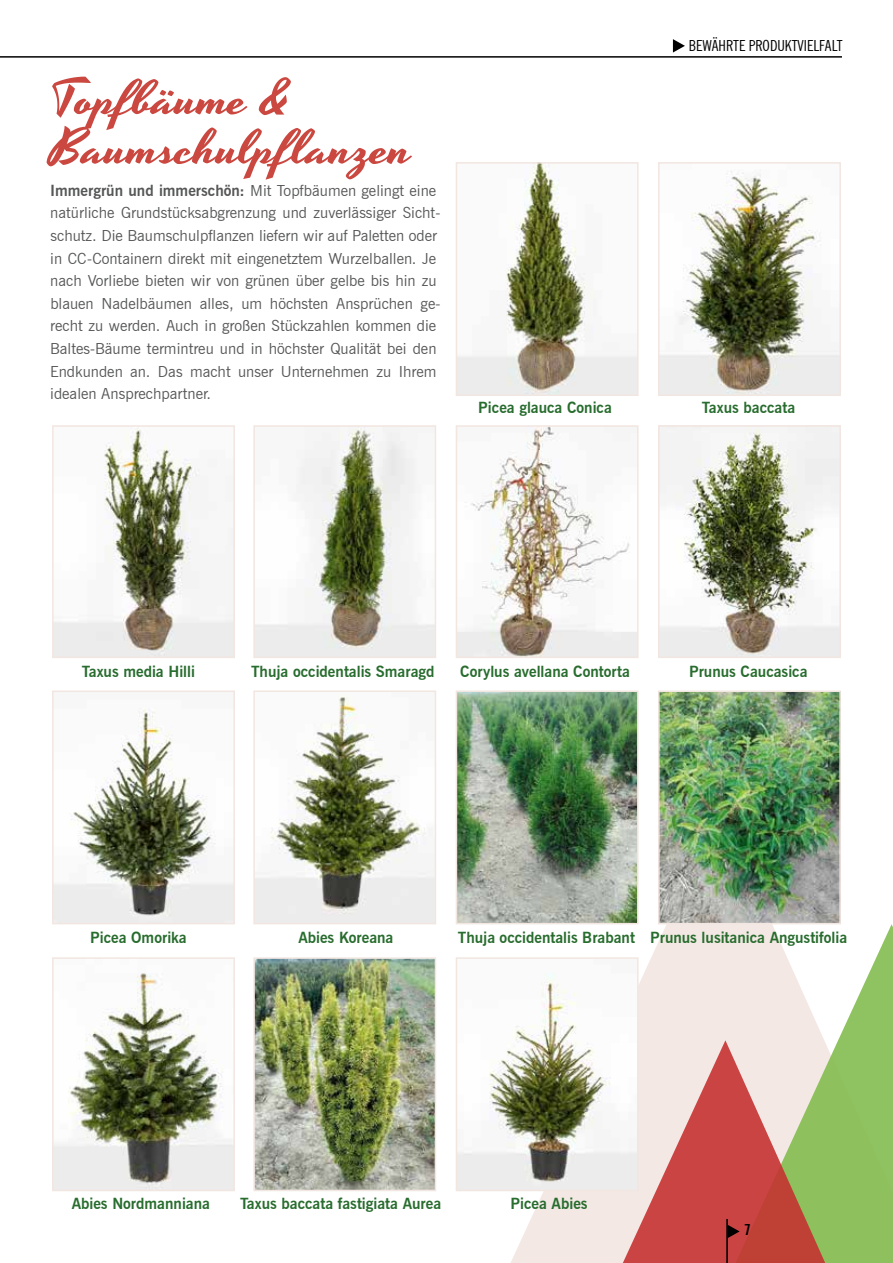
<style>
.page{position:relative;width:893px;height:1263px;background:#fff}
.page>*{position:absolute;margin:0;border:0;box-sizing:border-box;transform-origin:0 0}
.t1{font:48px/49.5px "Yesteryear";color:#ca4840;scale:1.15 1}
.t2{font:15.3px/22.6px "News Gothic BT";color:#555756}
.t3{font:700 15.3px "News Gothic BT";color:#286c2e}
.t4{font:condensed 15.3px "News Gothic BT";color:#000}
.t5{font:700 condensed 15.3px "News Gothic BT";color:#000}
.s1{font-weight:700}
</style>
<div class="page">
<svg style="left:505px;top:924px;width:225px;height:339px;fill:#f3e8e4"></svg>
<svg style="left:730px;top:924px;width:163px;height:339px;fill:#8fc260"></svg>
<img style="left:459px;top:165px;width:177px;height:228px">
<div style="left:456px;top:162px;width:183px;height:234px;border:2px solid #f2e6e1"></div>
<img style="left:661px;top:170px;width:177px;height:223px">
<div style="left:658px;top:162px;width:183px;height:234px;border:2px solid #f2e6e1"></div>
<img style="left:55px;top:428px;width:177px;height:227px">
<div style="left:52px;top:425px;width:183px;height:233px;border:2px solid #f2e6e1"></div>
<img style="left:256px;top:428px;width:177px;height:227px">
<div style="left:253px;top:425px;width:183px;height:233px;border:2px solid #f2e6e1"></div>
<img style="left:459px;top:428px;width:177px;height:227px">
<div style="left:456px;top:425px;width:183px;height:233px;border:2px solid #f2e6e1"></div>
<img style="left:661px;top:428px;width:177px;height:227px">
<div style="left:658px;top:425px;width:183px;height:233px;border:2px solid #f2e6e1"></div>
<img style="left:55px;top:708px;width:177px;height:213px">
<div style="left:52px;top:690px;width:183px;height:234px;border:2px solid #f2e6e1"></div>
<img style="left:256px;top:696px;width:177px;height:225px">
<div style="left:253px;top:690px;width:183px;height:234px;border:2px solid #f2e6e1"></div>
<img style="left:459px;top:693px;width:177px;height:228px">
<div style="left:456px;top:690px;width:183px;height:234px;border:2px solid #f2e6e1"></div>
<img style="left:661px;top:693px;width:177px;height:228px">
<div style="left:658px;top:690px;width:183px;height:234px;border:2px solid #f2e6e1"></div>
<img style="left:55px;top:973px;width:177px;height:215px">
<div style="left:52px;top:957px;width:183px;height:234px;border:2px solid #f2e6e1"></div>
<img style="left:256px;top:960px;width:177px;height:228px">
<div style="left:253px;top:957px;width:183px;height:234px;border:2px solid #f2e6e1"></div>
<img style="left:459px;top:960px;width:177px;height:228px">
<div style="left:456px;top:957px;width:183px;height:234px;border:2px solid #f2e6e1"></div>
<svg style="left:618px;top:1040px;width:212px;height:223px;background:#d39688"></svg>
<hr style="left:0;top:56px;width:842px;height:2px;background:#000">
<svg style="left:673px;top:39px;width:12px;height:14px"></svg>
<hr style="left:726px;top:1219px;width:2px;height:44px;background:#000">
<svg style="left:728px;top:1225px;width:12px;height:13px"></svg>
<h1 class="t1" style="left:50px;top:76px;width:316px">Topfbäume &amp;<br>Baumschulpflanzen</h1>
<p class="t2" style="left:50px;top:179px;width:392px"><span class="s1">Immergrün und immerschön:</span> Mit Topfbäumen gelingt eine natürliche Grundstücksabgrenzung und zuverlässiger Sicht&shy;schutz. Die Baumschulpflanzen liefern wir auf Paletten oder in CC-Containern direkt mit eingenetztem Wurzelballen. Je nach Vorliebe bieten wir von grünen über gelbe bis hin zu blauen Nadelbäumen alles, um höchsten Ansprüchen ge&shy;recht zu werden. Auch in großen Stückzahlen kommen die Baltes-Bäume termintreu und in höchster Qualität bei den Endkunden an. Das macht unser Unternehmen zu Ihrem idealen Ansprechpartner.</p>
<p class="t3" style="left:478px;top:398px;width:135px">Picea glauca Conica</p>
<p class="t4" style="left:689px;top:37px;width:155px">BEWÄHRTE PRODUKTVIELFALT</p>
<p class="t3" style="left:702px;top:398px;width:95px">Taxus baccata</p>
<p class="t3" style="left:82px;top:662px;width:115px">Taxus media Hilli</p>
<p class="t3" style="left:251px;top:662px;width:185px">Thuja occidentalis Smaragd</p>
<p class="t3" style="left:460px;top:662px;width:171px">Corylus avellana Contorta</p>
<p class="t3" style="left:689px;top:662px;width:120px">Prunus Caucasica</p>
<p class="t3" style="left:90px;top:928px;width:98px">Picea Omorika</p>
<p class="t3" style="left:298px;top:928px;width:97px">Abies Koreana</p>
<p class="t3" style="left:458px;top:928px;width:391px">Thuja occidentalis Brabant Prunus lusitanica Angustifolia</p>
<p class="t3" style="left:72px;top:1194px;width:140px">Abies Nordmanniana</p>
<p class="t3" style="left:240px;top:1194px;width:203px">Taxus baccata fastigiata Aurea</p>
<p class="t3" style="left:510px;top:1194px;width:79px">Picea Abies</p>
<p class="t5" style="left:745px;top:1220px;width:8px">7</p>
</div>
